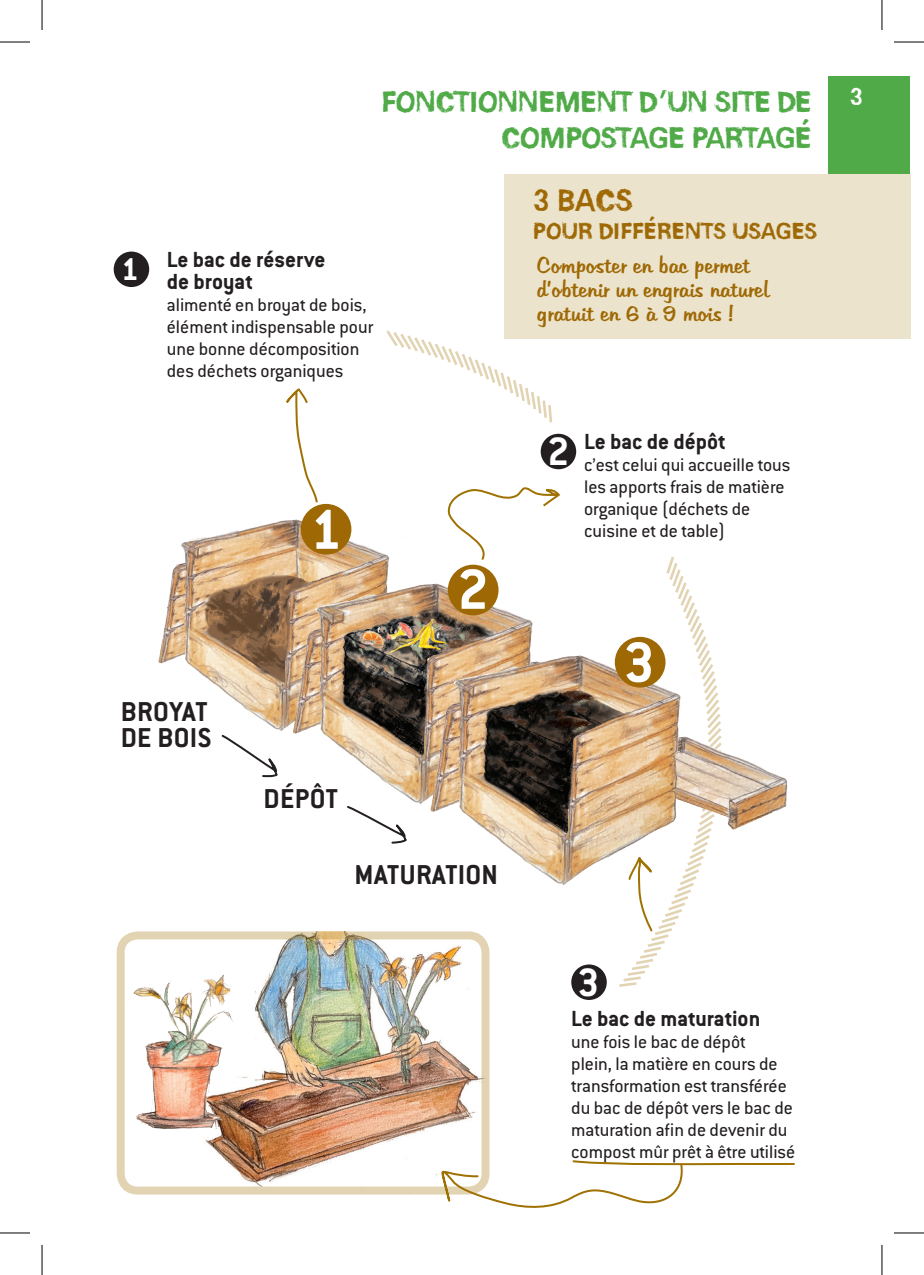
<style>
.page{position:relative;width:924px;height:1275px;background:#fff}
.page>*{position:absolute;margin:0;border:0;box-sizing:border-box;transform-origin:0 0}
.t1{font:700 62px "Conduit ITC";color:#fff}
.t2{font:700 43.4px "Conduit ITC";color:#fff}
.t3{font:700 38px "Unisketch";color:#9e6904}
.t4{font:700 36px/36px "Unisketch";letter-spacing:-.02em;color:#4faa47;text-align:right}
.t5{font:700 34.8px "Conduit ITC";color:#fff}
.t6{font:700 30px/26px "Conduit ITC";letter-spacing:.015em;color:#231f20}
.t7{font:700 30px "Unisketch";color:#fff}
.t8{font:700 28px "Unisketch";color:#9e6904}
.t9{font:700 24px/22px "Conduit ITC";letter-spacing:-.01em;color:#231f20}
.t10{font:22px/24px "Martina";color:#9e6904}
.t11{font:20px/22px "Conduit ITC";color:#231f20}
</style>
<div class="page">
<div style="left:504px;top:174px;width:405px;height:164px;background:#ece3cd"></div>
<svg style="left:386px;top:330px;width:167px;height:93px"></svg>
<img style="left:158px;top:503px;width:333px;height:228px">
<img style="left:281px;top:572px;width:218px;height:231px">
<img style="left:416px;top:607px;width:372px;height:278px">
<div style="left:828px;top:76px;width:81px;height:98px;background:#4faa47"></div>
<svg style="left:220px;top:725px;width:59px;height:53px"></svg>
<svg style="left:345px;top:793px;width:63px;height:51px"></svg>
<svg style="left:446px;top:487px;width:115px;height:75px"></svg>
<div style="left:300px;top:504px;width:51px;height:50px;background:#9e6904;border-radius:50%"></div>
<div style="left:114px;top:251px;width:35px;height:36px;background:#231f20;border-radius:50%"></div>
<div style="left:447px;top:565px;width:51px;height:50px;background:#9e6904;border-radius:50%"></div>
<div style="left:540px;top:434px;width:36px;height:35px;background:#231f20;border-radius:50%"></div>
<div style="left:571px;top:964px;width:35px;height:36px;background:#231f20;border-radius:50%"></div>
<svg style="left:616px;top:556px;width:108px;height:431px"></svg>
<svg style="left:273px;top:388px;width:46px;height:116px"></svg>
<img style="left:209px;top:940px;width:281px;height:245px">
<img style="left:133px;top:973px;width:111px;height:171px">
<div style="left:117px;top:931px;width:372px;height:263px;border:8px solid #9f7102;border-radius:17px"></div>
<svg style="left:439px;top:1159px;width:356px;height:49px"></svg>
<hr style="left:0;top:42px;width:30px;height:1px;background:#000">
<hr style="left:893px;top:42px;width:30px;height:1px;background:#000">
<hr style="left:0;top:1232px;width:30px;height:1px;background:#000">
<hr style="left:893px;top:1232px;width:30px;height:1px;background:#000">
<hr style="left:42px;top:0;width:1px;height:30px;background:#000">
<hr style="left:42px;top:1245px;width:1px;height:30px;background:#000">
<hr style="left:881px;top:0;width:1px;height:30px;background:#000">
<hr style="left:881px;top:1245px;width:1px;height:30px;background:#000">
<h3 class="t4" style="left:380px;top:83px;width:431px">FONCTIONNEMENT D’UN SITE DE<br>COMPOSTAGE PARTAGÉ</h3>
<h3 class="t5" style="left:121px;top:248px;width:19px">1</h3>
<p class="t9" style="left:167px;top:247px;width:160px">Le bac de réserve de broyat</p>
<p class="t11" style="left:167px;top:293px;width:208px">alimenté en broyat de bois, élément indispensable pour une bonne décomposition des déchets organiques</p>
<h1 class="t1" style="left:310px;top:492px;width:33px">1</h1>
<h3 class="t6" style="left:121px;top:698px;width:92px">broyat de bois</h3>
<h3 class="t6" style="left:263px;top:785px;width:76px">dépôt</h3>
<h1 class="t1" style="left:457px;top:552px;width:33px">2</h1>
<h3 class="t6" style="left:354px;top:860px;width:145px">maturation</h3>
<h3 class="t3" style="left:532px;top:181px;width:101px">3 BACS</h3>
<h3 class="t8" style="left:532px;top:217px;width:286px">POUR DIFFÉRENTS USAGES</h3>
<p class="t10" style="left:536px;top:253px;width:233px">Composter en bac permet d’obtenir un engrais naturel gratuit en 6 à 9 mois !</p>
<h2 class="t2" style="left:547px;top:425px;width:24px">2</h2>
<p class="t9" style="left:584px;top:430px;width:143px">Le bac de dépôt</p>
<p class="t11" style="left:584px;top:453px;width:207px">c’est celui qui accueille tous les apports frais de matière organique (déchets de cuisine et de table)</p>
<h1 class="t1" style="left:623px;top:625px;width:33px">3</h1>
<h2 class="t2" style="left:577px;top:956px;width:24px">3</h2>
<p class="t9" style="left:571px;top:1007px;width:190px">Le bac de maturation</p>
<p class="t11" style="left:571px;top:1030px;width:225px">une fois le bac de dépôt<br>plein, la matière en cours de transformation est transférée du bac de dépôt vers le bac de maturation afin de devenir du compost mûr prêt à être utilisé</p>
<h3 class="t7" style="left:848px;top:80px;width:14px">3</h3>
</div>
